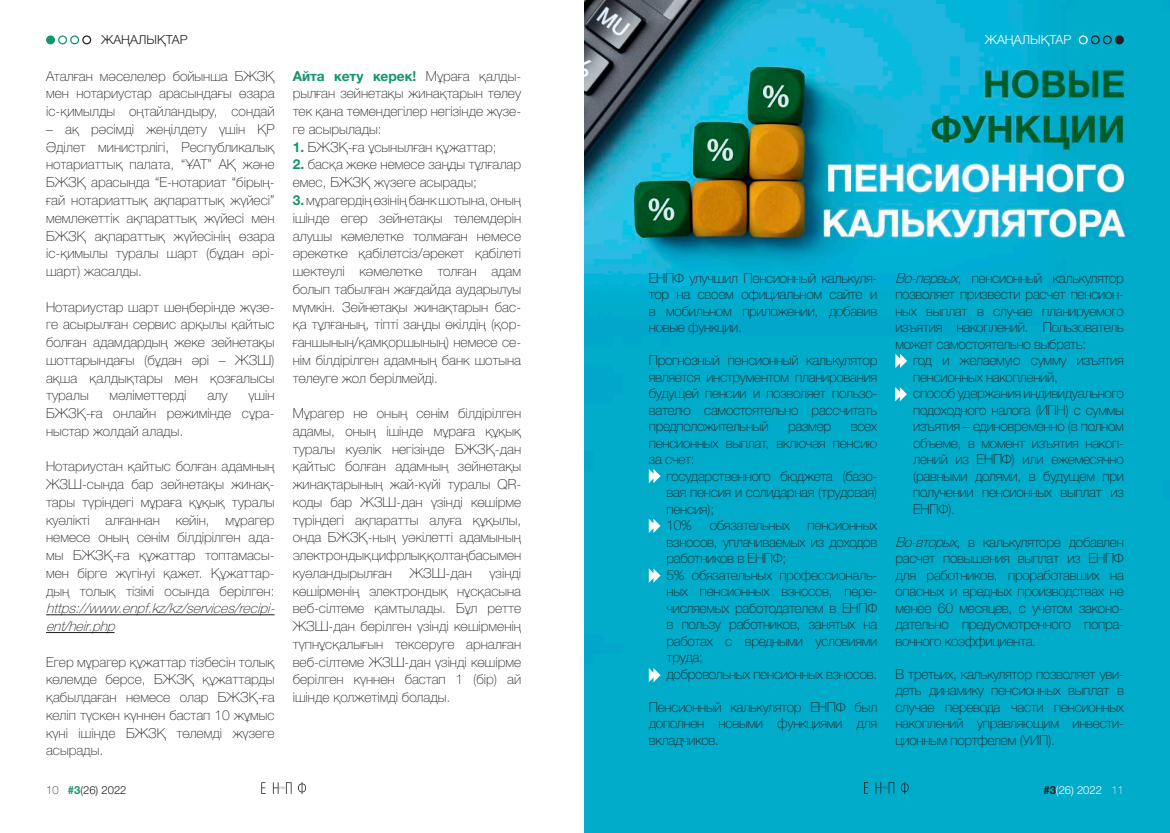
<style>
.page{position:relative;width:1170px;height:833px;background:#fff}
.page>*{position:absolute;margin:0;border:0;box-sizing:border-box;transform-origin:0 0}
.t1{font:100 13.75px/17.8px "Helvetica Neue LTW1 G";letter-spacing:-.02em;color:#231f20;text-align:justify}
.t2{font:100 13.75px/17.8px "Helvetica Neue LTW1 G";color:#231f20}
.t3{font:italic 100 13.75px/17.8px "Helvetica Neue LTW1 G";color:#231f20}
.t4{font:300 12.5px "Helvetica Neue LTW1 G";color:#231f20}
.t5{font:300 12.5px "Helvetica Neue LTW1 G";color:#fff}
.t6{font:300 11.25px "Helvetica Neue LTW1 G";color:#231f20}
.t7{font:300 11.25px "Helvetica Neue LTW1 G";color:#fff}
.s1{font-weight:700;color:#13956e}
.s2{font-style:italic}
.s3{font-weight:100}
.s4{font-weight:700;color:#231f20}
</style>
<div class="page">
<svg style="left:261px;top:782px;width:4px;height:12px"></svg>
<svg style="left:273px;top:782px;width:18px;height:12px"></svg>
<svg style="left:298px;top:782px;width:8px;height:12px"></svg>
<div style="left:46px;top:35px;width:9px;height:9px;background:#13956f;border-radius:50%"></div>
<div style="left:58px;top:35px;width:9px;height:9px;border:1px solid #13956f;border-radius:50%"></div>
<div style="left:70px;top:35px;width:9px;height:9px;border:1px solid #13956f;border-radius:50%"></div>
<div style="left:82px;top:35px;width:9px;height:9px;border:1px solid #231f20;border-radius:50%"></div>
<img style="left:585px;top:0;width:584px;height:833px">
<div style="left:1114px;top:35px;width:9px;height:9px;background:#231f20;border-radius:50%"></div>
<div style="left:1102px;top:35px;width:9px;height:9px;border:1px solid #231f20;border-radius:50%"></div>
<div style="left:1090px;top:35px;width:9px;height:9px;border:1px solid #231f20;border-radius:50%"></div>
<div style="left:1078px;top:35px;width:9px;height:9px;border:1px solid #fff;border-radius:50%"></div>
<hr style="left:46px;top:614px;width:228px;height:1px;background:#231f20">
<hr style="left:46px;top:632px;width:68px;height:1px;background:#231f20">
<svg style="left:864px;top:782px;width:4px;height:11px"></svg>
<svg style="left:875px;top:782px;width:19px;height:11px"></svg>
<svg style="left:900px;top:782px;width:8px;height:12px"></svg>
<svg style="left:648px;top:469px;width:12px;height:14px"></svg>
<svg style="left:648px;top:519px;width:12px;height:14px"></svg>
<svg style="left:648px;top:568px;width:12px;height:15px"></svg>
<svg style="left:648px;top:668px;width:12px;height:14px"></svg>
<svg style="left:895px;top:354px;width:12px;height:14px"></svg>
<svg style="left:895px;top:387px;width:11px;height:14px"></svg>
<p class="t4" style="left:101px;top:32px;width:88px">ЖАҢАЛЫҚТАР</p>
<p class="t5" style="left:984px;top:32px;width:88px">ЖАҢАЛЫҚТАР</p>
<p class="t1" style="left:46px;top:67px;width:230px">Аталған мәселелер бойынша БЖЗҚ мен нотариустар арасындағы өзара іс-қимылды оңтайландыру, сондай</p>
<p class="t1" style="left:46px;top:120px;width:230px">– ақ рәсімді жеңілдету үшін ҚР Әділет министрлігі, Республикалық нотариаттық палата, “ҰАТ” АҚ және БЖЗҚ арасында “Е-нотариат “бірың&shy;ғай нотариаттық ақпараттық жүйесі” мемлекеттік ақпараттық жүйесі мен БЖЗҚ ақпараттық жүйесінің өзара іс-қимылы туралы шарт (бұдан әрі&shy;шарт) жасалды.</p>
<p class="t1" style="left:46px;top:298px;width:230px">Нотариустар шарт шеңберінде жүзе&shy;ге асырылған сервис арқылы қайтыс болған адамдардың жеке зейнетақы шоттарындағы (бұдан әрі – ЖЗШ) ақша қалдықтары мен қозғалысы туралы</p>
<p class="t1" style="left:293px;top:67px;width:230px"><span class="s1">Айта кету керек!</span> Мұраға қалды&shy;рылған зейнетақы жинақтарын төлеу тек қана төмендегілер негізінде жүзе&shy;ге асырылады:</p>
<p class="t2" style="left:293px;top:138px;width:205px"><span class="s1">1.</span> БЖЗҚ-ға ұсынылған құжаттар;</p>
<p class="t2" style="left:293px;top:156px;width:230px"><span class="s1">2.</span> басқа жеке немесе заңды тұлғалар емес, БЖЗҚ жүзеге асырады;</p>
<p class="t1" style="left:293px;top:191px;width:230px"><span class="s1">3.</span> мұрагердің өзінің банк шотына, оның ішінде егер зейнетақы төлемдерін алушы кәмелетке толмаған немесе әрекетке қабілетсіз/әрекет қабілеті шектеулі кәмелетке толған адам болып табылған жағдайда аударылуы мүмкін. Зейнетақы жинақтарын бас&shy;қа тұлғаның, тіпті заңды өкілдің (қор&shy;ғаншының/қамқоршының) немесе се&shy;нім білдірілген адамның банк шотына төлеуге жол берілмейді.</p>
<p class="t1" style="left:293px;top:404px;width:230px">Мұрагер не оның сенім білдірілген адамы, оның ішінде мұраға құқық туралы куәлік негізінде БЖЗҚ-дан қайтыс болған адамның зейнетақы жинақтарының жай-күйі туралы QR&shy;коды бар ЖЗШ-дан үзінді көшірме түріндегі ақпаратты алуға құқылы, онда БЖЗҚ-ның уәкілетті адамының электрондық цифрлық қолтаңбасымен куәландырылған</p>
<p class="t1" style="left:648px;top:270px;width:230px;line-height:16.5px">ЕНПФ улучшил Пенсионный калькуля&shy;тор на своем официальном сайте и в мобильном приложении, добавив новые функции.</p>
<p class="t1" style="left:648px;top:352px;width:230px;line-height:16.5px">Прогнозный пенсионный калькулятор является инструментом планирования будущей пенсии и позволяет пользо&shy;вателю самостоятельно рассчитать предположительный</p>
<p class="t1" style="left:895px;top:270px;width:230px;line-height:16.5px"><span class="s2">Во-первых</span>, пенсионный калькулятор позволяет призвести расчет пенсион&shy;ных выплат в случае планируемого изъятия накоплений. Пользователь может самостоятельно выбрать:</p>
<p class="t1" style="left:913px;top:352px;width:212px;line-height:16.5px;text-align:left">год и желаемую сумму изъятия пенсионных накоплений,<br>способ удержания индивидуального подоходного налога (ИПН) с суммы изъятия – единовременно (в полном объеме, в момент изъятия накоп&shy;лений из ЕНПФ) или ежемесячно (равными долями, в будущем при получении пенсионных выплат из<br>ЕНПФ).</p>
<p class="t1" style="left:895px;top:534px;width:230px;line-height:16.5px"><span class="s2">Во-вторых</span>, в калькуляторе добавлен расчет повышения выплат из ЕНПФ для работников, проработавших на опасных и вредных производствах не менее 60 месяцев, с учетом законо&shy;дательно предусмотренного попра&shy;вочного коэффициента.</p>
<p class="t1" style="left:895px;top:666px;width:230px;line-height:16.5px">В третьих, калькулятор позволяет уви&shy;деть динамику пенсионных выплат в случае перевода части пенсионных накоплений управляющим инвести&shy;ционным портфелем (УИП).</p>
<p class="t1" style="left:46px;top:386px;width:230px;text-indent:202px">үшін БЖЗҚ-ға онлайн режимінде сұра&shy;ныстар жолдай алады.</p>
<p class="t1" style="left:46px;top:457px;width:230px">Нотариустан қайтыс болған адамның ЖЗШ-сында бар зейнетақы жинақ&shy;тары түріндегі мұраға құқық туралы куәлікті алғаннан кейін, мұрагер немесе оның сенім білдірілген ада&shy;мы БЖЗҚ-ға құжаттар топтамасы&shy;мен бірге жүгінуі қажет. Құжаттар&shy;дың толық тізімі осында берілген:</p>
<p class="t3" style="left:46px;top:599px;width:234px">https://www.enpf.kz/kz/services/recipi&shy;ent/heir.php</p>
<p class="t1" style="left:46px;top:653px;width:230px">Егер мұрагер құжаттар тізбесін толық көлемде берсе, БЖЗҚ құжаттарды қабылдаған немесе олар БЖЗҚ-ға келіп түскен күннен бастап 10 жұмыс күні ішінде БЖЗҚ төлемді жүзеге асырады.</p>
<p class="t2" style="left:110px;top:386px;width:78px">мәліметтерді</p>
<p class="t1" style="left:207px;top:386px;width:22px">алу</p>
<p class="t1" style="left:648px;top:418px;width:230px;line-height:16.5px;text-indent:202px">всех пенсионных выплат, включая пенсию за счет:</p>
<p class="t1" style="left:666px;top:468px;width:212px;line-height:16.5px;text-align:left">государственного бюджета (базо&shy;вая пенсия и солидарная (трудовая) пенсия);<br>10%</p>
<p class="t1" style="left:788px;top:417px;width:45px">размер</p>
<p class="t1" style="left:709px;top:516px;width:82px">обязательных</p>
<p class="t1" style="left:666px;top:517px;width:212px;line-height:16.5px;text-align:left;text-indent:141px">пенсионных взносов, уплачиваемых из доходов работников в ЕНПФ;<br>5% обязательных профессиональ&shy;ных пенсионных взносов, пере&shy;числяемых работодателем в ЕНПФ в пользу работников, занятых на работах с вредными условиями труда;<br>добровольных пенсионных взносов.</p>
<p class="t1" style="left:648px;top:699px;width:230px;line-height:16.5px">Пенсионный калькулятор ЕНПФ был дополнен новыми функциями для вкладчиков.</p>
<p class="t1" style="left:409px;top:564px;width:64px">ЖЗШ-дан</p>
<p class="t1" style="left:293px;top:564px;width:230px;text-indent:197px">үзінді көшірменің электрондық нұсқасына веб-сілтеме қамтылады. Бұл ретте ЖЗШ-дан берілген үзінді көшірменің түпнұсқалығын тексеруге арналған веб-сілтеме ЖЗШ-дан үзінді көшірме берілген күннен бастап 1 (бір) ай ішінде қолжетімді болады.</p>
<p class="t6" style="left:46px;top:783px;width:82px"><span class="s3">10</span> <span class="s1">#3</span>(26) 2022</p>
<p class="t7" style="left:1043px;top:782px;width:82px"><span class="s4">#3</span>(26) 2022 <span class="s3">11</span></p>
</div>
